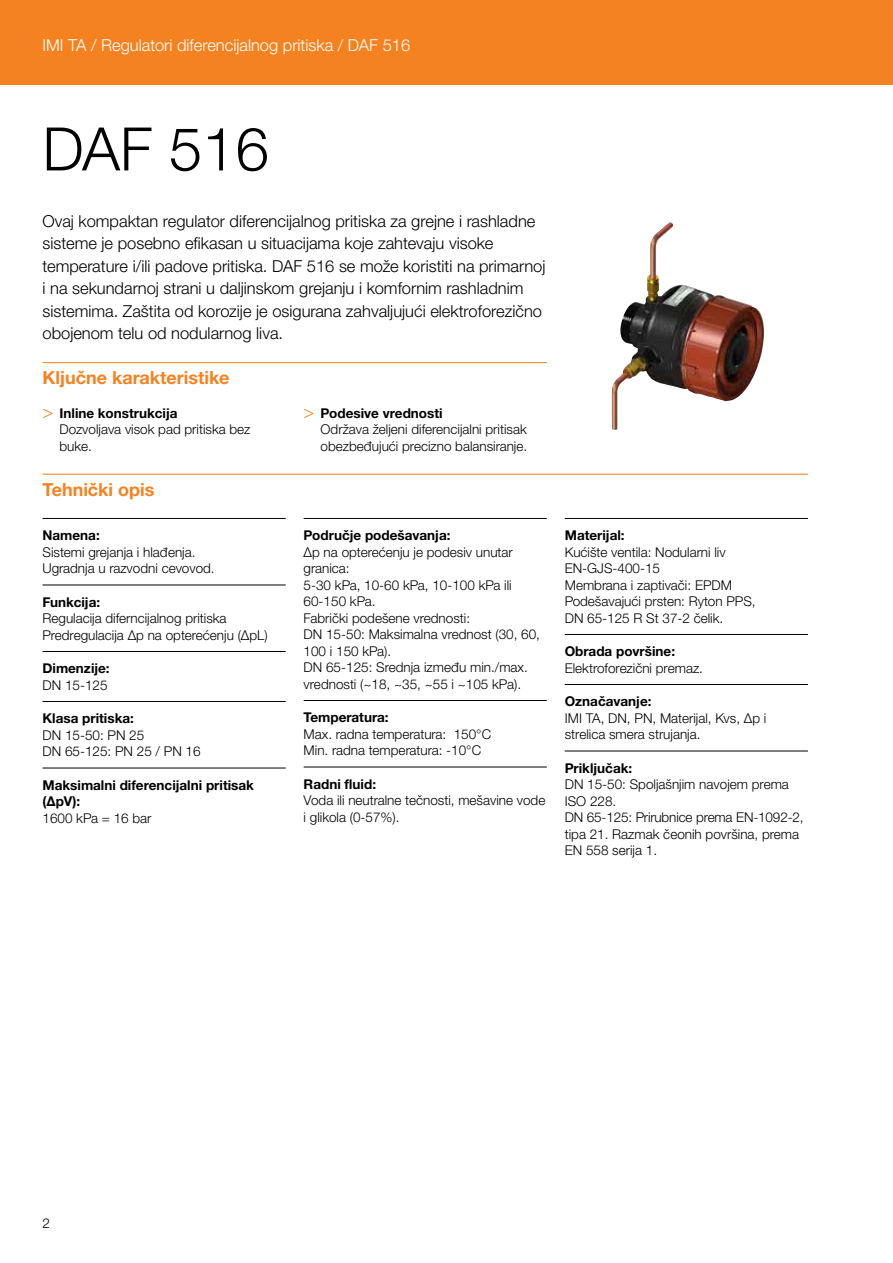
<style>
.page{position:relative;width:893px;height:1263px;background:#fff}
.page>*{position:absolute;margin:0;border:0;box-sizing:border-box;transform-origin:0 0}
.t1{font:300 60px "Helvetica Neue LTW1 G";color:#000}
.t2{font:700 18px "Helvetica Neue LTW1 G";color:#f58220}
.t3{font:300 16.5px/22.5px "Helvetica Neue LTW1 G";color:#000}
.t4{font:300 16.5px "Helvetica Neue LTW1 G";color:#fff}
.t5{font:300 13.5px/16.5px "Helvetica Neue LTW1 G";color:#000}
.t6{font:700 13.5px/16.5px "Helvetica Neue LTW1 G";color:#000}
.s1{font-family:"Helvetica Neue LT Std";font-size:18px;color:#f58220}
.s2{font-weight:700}
</style>
<div class="page">
<div style="left:0;top:0;width:893px;height:85px;background:#f58220"></div>
<hr style="left:43px;top:362px;width:504px;height:1px;background:#f58220">
<hr style="left:43px;top:474px;width:765px;height:1px;background:#f58220">
<hr style="left:43px;top:518px;width:243px;height:1px;background:#000">
<hr style="left:43px;top:585px;width:243px;height:1px;background:#000">
<hr style="left:43px;top:651px;width:243px;height:1px;background:#000">
<hr style="left:43px;top:701px;width:243px;height:1px;background:#000">
<hr style="left:43px;top:768px;width:243px;height:1px;background:#000">
<hr style="left:304px;top:518px;width:243px;height:1px;background:#000">
<hr style="left:304px;top:700px;width:243px;height:1px;background:#000">
<hr style="left:304px;top:767px;width:243px;height:1px;background:#000">
<hr style="left:565px;top:518px;width:243px;height:1px;background:#000">
<hr style="left:565px;top:634px;width:243px;height:1px;background:#000">
<hr style="left:565px;top:684px;width:243px;height:1px;background:#000">
<hr style="left:565px;top:751px;width:243px;height:1px;background:#000">
<img style="left:612px;top:222px;width:152px;height:208px">
<p class="t4" style="left:43px;top:35px;width:369px">IMI TA / Regulatori diferencijalnog pritiska / DAF 516</p>
<h1 class="t1" style="left:43px;top:112px;width:228px">DAF 516</h1>
<p class="t3" style="left:43px;top:210px;width:504px">Ovaj kompaktan regulator diferencijalnog pritiska za grejne i rashladne sisteme je posebno efikasan u situacijama koje zahtevaju visoke temperature i/ili padove pritiska. DAF 516 se može koristiti na primarnoj i na sekundarnoj strani u daljinskom grejanju i komfornim rashladnim sistemima. Zaštita od korozije je osigurana zahvaljujući elektroforezično obojenom telu od nodularnog liva.</p>
<h2 class="t2" style="left:43px;top:367px;width:188px">Ključne karakteristike</h2>
<p class="t5" style="left:60px;top:405px;width:192px;text-indent:-17px"><span class="s1">&gt;</span> <span class="s2">Inline konstrukcija<br></span>Dozvoljava visok pad pritiska bez buke.</p>
<p class="t5" style="left:321px;top:405px;width:208px;text-indent:-17px"><span class="s1">&gt;</span> <span class="s2">Podesive vrednosti<br></span>Održava željeni diferencijalni pritisak obezbeđujući precizno balansiranje.</p>
<h2 class="t2" style="left:43px;top:478px;width:114px">Tehnički opis</h2>
<p class="t6" style="left:43px;top:527px;width:59px">Namena:</p>
<p class="t5" style="left:43px;top:543px;width:174px">Sistemi grejanja i hlađenja.<br>Ugradnja u razvodni cevovod.</p>
<p class="t6" style="left:43px;top:593px;width:59px">Funkcija:</p>
<p class="t5" style="left:43px;top:610px;width:227px">Regulacija diferncijalnog pritiska<br>Predregulacija Δp na opterećenju (ΔpL)</p>
<p class="t6" style="left:43px;top:660px;width:69px">Dimenzije:</p>
<p class="t5" style="left:43px;top:676px;width:67px">DN 15-125</p>
<p class="t6" style="left:43px;top:710px;width:93px">Klasa pritiska:</p>
<p class="t5" style="left:43px;top:726px;width:160px">DN 15-50: PN 25<br>DN 65-125: PN 25 / PN 16</p>
<p class="t6" style="left:43px;top:776px;width:213px">Maksimalni diferencijalni pritisak (ΔpV):</p>
<p class="t5" style="left:43px;top:809px;width:111px">1600 kPa = 16 bar</p>
<p class="t6" style="left:304px;top:527px;width:148px">Područje podešavanja:</p>
<p class="t5" style="left:304px;top:543px;width:238px">Δp na opterećenju je podesiv unutar granica:<br>5-30 kPa, 10-60 kPa, 10-100 kPa ili<br>60-150 kPa.<br>Fabrički podešene vrednosti:<br>DN 15-50: Maksimalna vrednost (30, 60,<br>100 i 150 kPa).<br>DN 65-125: Srednja između min./max. vrednosti (~18, ~35, ~55 i ~105 kPa).</p>
<p class="t6" style="left:304px;top:709px;width:86px">Temperatura:</p>
<p class="t5" style="left:304px;top:725px;width:189px">Max. radna temperatura: 150°C<br>Min. radna temperatura: -10°C</p>
<p class="t6" style="left:304px;top:775px;width:74px">Radni fluid:</p>
<p class="t5" style="left:304px;top:792px;width:243px">Voda ili neutralne tečnosti, mešavine vode i glikola (0-57%).</p>
<p class="t6" style="left:565px;top:527px;width:61px">Materijal:</p>
<p class="t5" style="left:565px;top:543px;width:192px">Kućište ventila: Nodularni liv<br>EN-GJS-400-15<br>Membrana i zaptivači: EPDM<br>Podešavajući prsten: Ryton PPS,<br>DN 65-125 R St 37-2 čelik.</p>
<p class="t6" style="left:565px;top:643px;width:112px">Obrada površine:</p>
<p class="t5" style="left:565px;top:659px;width:140px">Elektroforezični premaz.</p>
<p class="t6" style="left:565px;top:693px;width:88px">Označavanje:</p>
<p class="t5" style="left:565px;top:709px;width:203px">IMI TA, DN, PN, Materijal, Kvs, Δp i strelica smera strujanja.</p>
<p class="t6" style="left:565px;top:759px;width:69px">Priključak:</p>
<p class="t5" style="left:565px;top:776px;width:240px">DN 15-50: Spoljašnjim navojem prema<br>ISO 228.<br>DN 65-125: Prirubnice prema EN-1092-2, tipa 21. Razmak čeonih površina, prema<br>EN 558 serija 1.</p>
<p class="t5" style="left:43px;top:1215px;width:9px">2</p>
</div>
